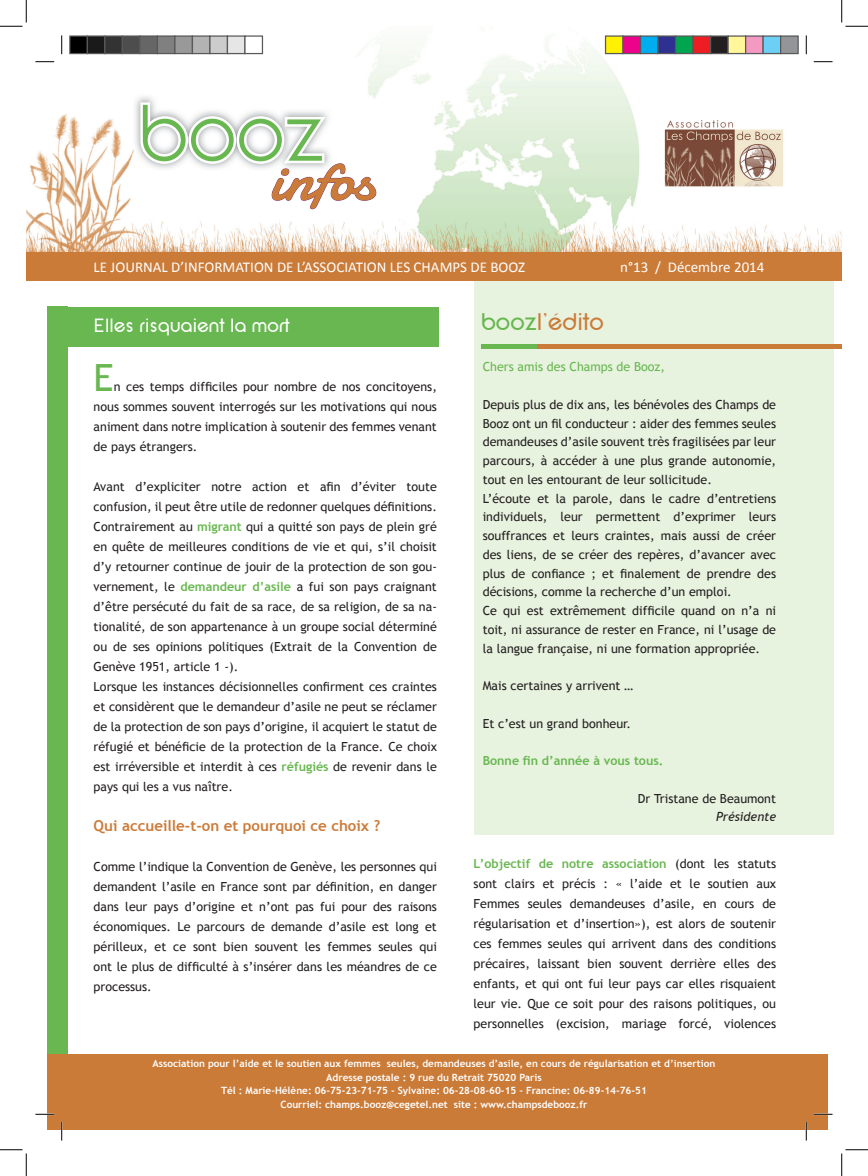
<style>
.page{position:relative;width:868px;height:1176px;background:#fff}
.page>*{position:absolute;margin:0;border:0;box-sizing:border-box;transform-origin:0 0}
.t1{font:62.5px "Damion";color:#cb7b38}
.t2{font:37.5px "Trebuchet MS";color:#68b750}
.t3{font:25px "SF New Republic";letter-spacing:-.025em;color:#cb7b38}
.t4{font:20px "SF New Republic";letter-spacing:-.025em;color:#fff}
.t5{font:15px "Calibri";color:#fff}
.t6{font:700 15px "Trebuchet MS";color:#cb7b38}
.t7{font:12.5px/20px "Trebuchet MS";color:#231f20;text-align:justify}
.t8{font:12.5px "Trebuchet MS";color:#68b750}
.t9{font:700 12.5px "Trebuchet MS";color:#68b750}
.t10{font:italic 12.5px "Trebuchet MS";color:#231f20}
.t11{font:700 10px/13.8px "Trebuchet MS";color:#fff;text-align:center}
.s1{color:#68b750}
.s2{font-weight:700;color:#68b750}
</style>
<div class="page">
<div style="left:62px;top:307px;width:376px;height:39px;background:#68b750"></div>
<div style="left:48px;top:307px;width:20px;height:764px;background:#68b750"></div>
<div style="left:473px;top:266px;width:360px;height:569px;background:#e7f2df"></div>
<div style="left:536px;top:344px;width:305px;height:5px;background:#cb7b38"></div>
<div style="left:481px;top:344px;width:55px;height:5px;background:#68b750"></div>
<img style="left:26px;top:35px;width:815px;height:217px">
<img style="left:132px;top:94px;width:200px;height:77px">
<svg style="left:139px;top:101px;width:237px;height:108px"></svg>
<div style="left:26px;top:252px;width:815px;height:28px;background:#cb7b38"></div>
<div style="left:47px;top:1054px;width:780px;height:75px;background:#cb7b38"></div>
<svg style="left:35px;top:61px;width:19px;height:1px"></svg>
<svg style="left:813px;top:61px;width:19px;height:1px"></svg>
<svg style="left:35px;top:1113px;width:19px;height:2px"></svg>
<svg style="left:813px;top:1113px;width:19px;height:2px"></svg>
<svg style="left:61px;top:35px;width:1px;height:19px"></svg>
<svg style="left:61px;top:1122px;width:1px;height:18px"></svg>
<svg style="left:805px;top:35px;width:2px;height:19px"></svg>
<svg style="left:805px;top:1122px;width:2px;height:18px"></svg>
<svg style="left:0;top:0;width:27px;height:27px"></svg>
<svg style="left:0;top:1149px;width:27px;height:27px"></svg>
<svg style="left:841px;top:0;width:26px;height:27px"></svg>
<svg style="left:841px;top:1149px;width:26px;height:27px"></svg>
<div style="left:70px;top:36px;width:17px;height:18px;background:#000"></div>
<div style="left:69px;top:35px;width:19px;height:19px;border:1px solid #595959"></div>
<div style="left:87px;top:36px;width:18px;height:18px;background:#1a1a1a"></div>
<div style="left:87px;top:35px;width:18px;height:19px;border:1px solid #595959"></div>
<div style="left:105px;top:36px;width:17px;height:18px;background:#333"></div>
<div style="left:104px;top:35px;width:19px;height:19px;border:1px solid #595959"></div>
<div style="left:122px;top:36px;width:18px;height:18px;background:#4d4d4d"></div>
<div style="left:122px;top:35px;width:18px;height:19px;border:1px solid #595959"></div>
<div style="left:140px;top:36px;width:17px;height:18px;background:#666"></div>
<div style="left:139px;top:35px;width:19px;height:19px;border:1px solid #595959"></div>
<div style="left:157px;top:36px;width:18px;height:18px;background:#808080"></div>
<div style="left:157px;top:35px;width:18px;height:19px;border:1px solid #595959"></div>
<div style="left:175px;top:36px;width:17px;height:18px;background:#999"></div>
<div style="left:174px;top:35px;width:19px;height:19px;border:1px solid #595959"></div>
<div style="left:192px;top:36px;width:18px;height:18px;background:#b3b3b3"></div>
<div style="left:192px;top:35px;width:18px;height:19px;border:1px solid #595959"></div>
<div style="left:210px;top:36px;width:17px;height:18px;background:#ccc"></div>
<div style="left:209px;top:35px;width:19px;height:19px;border:1px solid #595959"></div>
<div style="left:227px;top:36px;width:18px;height:18px;background:#e6e6e6"></div>
<div style="left:227px;top:35px;width:18px;height:19px;border:1px solid #595959"></div>
<div style="left:245px;top:36px;width:17px;height:18px;background:#fff"></div>
<div style="left:244px;top:35px;width:19px;height:19px;border:1px solid #595959"></div>
<div style="left:605px;top:36px;width:18px;height:18px;background:#fff101"></div>
<div style="left:605px;top:35px;width:18px;height:19px;border:1px solid #595959"></div>
<div style="left:623px;top:36px;width:17px;height:18px;background:#ed028c"></div>
<div style="left:622px;top:35px;width:19px;height:19px;border:1px solid #595959"></div>
<div style="left:640px;top:36px;width:18px;height:18px;background:#00aeef"></div>
<div style="left:640px;top:35px;width:18px;height:19px;border:1px solid #595959"></div>
<div style="left:658px;top:36px;width:17px;height:18px;background:#2e3092"></div>
<div style="left:657px;top:35px;width:19px;height:19px;border:1px solid #595959"></div>
<div style="left:675px;top:36px;width:18px;height:18px;background:#00a54f"></div>
<div style="left:675px;top:35px;width:18px;height:19px;border:1px solid #595959"></div>
<div style="left:693px;top:36px;width:17px;height:18px;background:#ee1d23"></div>
<div style="left:692px;top:35px;width:19px;height:19px;border:1px solid #595959"></div>
<div style="left:710px;top:36px;width:18px;height:18px;background:#231f20"></div>
<div style="left:710px;top:35px;width:18px;height:19px;border:1px solid #595959"></div>
<div style="left:728px;top:36px;width:17px;height:18px;background:#fff79a"></div>
<div style="left:727px;top:35px;width:19px;height:19px;border:1px solid #595959"></div>
<div style="left:745px;top:36px;width:18px;height:18px;background:#f499c2"></div>
<div style="left:745px;top:35px;width:18px;height:19px;border:1px solid #595959"></div>
<div style="left:763px;top:36px;width:17px;height:18px;background:#6bcff6"></div>
<div style="left:762px;top:35px;width:19px;height:19px;border:1px solid #595959"></div>
<div style="left:780px;top:36px;width:18px;height:18px;background:#939598"></div>
<div style="left:780px;top:35px;width:18px;height:19px;border:1px solid #595959"></div>
<h1 class="t1" style="left:136px;top:136px;width:240px"><sup>booz</sup>infos</h1>
<p class="t5" style="left:94px;top:257px;width:433px">LE JOURNAL D’INFORMATION DE L’ASSOCIATION LES CHAMPS DE BOOZ</p>
<p class="t5" style="left:620px;top:257px;width:146px">n°13 / Décembre 2014</p>
<h3 class="t3" style="left:480px;top:308px;width:125px"><span class="s1">booz</span>l’édito</h3>
<p class="t8" style="left:482px;top:359px;width:184px">Chers amis des Champs de Booz,</p>
<p class="t7" style="left:482px;top:395px;width:295px;line-height:18.8px;text-align:left">Depuis plus de dix ans, les bénévoles des Champs de Booz ont un fil conducteur : aider des femmes seules demandeuses d’asile souvent très fragilisées par leur parcours, à accéder à une plus grande autonomie, tout en les entourant de leur sollicitude.<br>L’écoute et la parole, dans le cadre d’entretiens individuels, leur permettent d’exprimer leurs souffrances et leurs craintes, mais aussi de créer des liens, de se créer des repères, d’avancer avec plus de confiance ; et finalement de prendre des décisions, comme la recherche d’un emploi.<br>Ce qui est extrêmement difficile quand on n’a ni toit, ni assurance de rester en France, ni l’usage de la langue française, ni une formation appropriée.</p>
<p class="t7" style="left:482px;top:676px;width:152px">Mais certaines y arrivent …</p>
<p class="t7" style="left:482px;top:713px;width:150px">Et c’est un grand bonheur.</p>
<p class="t9" style="left:482px;top:753px;width:182px">Bonne fin d’année à vous tous.</p>
<p class="t7" style="left:638px;top:788px;width:140px">Dr Tristane de Beaumont</p>
<p class="t10" style="left:716px;top:809px;width:62px">Présidente</p>
<h3 class="t4" style="left:94px;top:315px;width:198px">Elles risquaient la mort</h3>
<h2 class="t2" style="left:94px;top:355px;width:22px">E</h2>
<p class="t7" style="left:94px;top:376px;width:345px;text-indent:20px">n ces temps difficiles pour nombre de nos concitoyens, nous sommes souvent interrogés sur les motivations qui nous animent dans notre implication à soutenir des femmes venant de pays étrangers.</p>
<p class="t7" style="left:94px;top:476px;width:345px;text-align:left">Avant d’expliciter notre action et afin d’éviter toute confusion, il peut être utile de redonner quelques définitions.<br>Contrairement au <span class="s2">migrant</span> qui a quitté son pays de plein gré en quête de meilleures conditions de vie et qui, s’il choisit d’y retourner continue de jouir de la protection de son gou&shy;vernement, le <span class="s2">demandeur d’asile</span> a fui son pays craignant d’être persécuté du fait de sa race, de sa religion, de sa na&shy;tionalité, de son appartenance à un groupe social déterminé ou de ses opinions politiques (Extrait de la Convention de Genève 1951, article 1 -).<br>Lorsque les instances décisionnelles confirment ces craintes et considèrent que le demandeur d’asile ne peut se réclamer de la protection de son pays d’origine, il acquiert le statut de réfugié et bénéficie de la protection de la France. Ce choix est irréversible et interdit à ces <span class="s2">réfugiés</span> de revenir dans le pays qui les a vus naître.</p>
<p class="t6" style="left:94px;top:816px;width:288px">Qui accueille-t-on et pourquoi ce choix ?</p>
<p class="t7" style="left:94px;top:856px;width:345px">Comme l’indique la Convention de Genève, les personnes qui demandent l’asile en France sont par définition, en danger dans leur pays d’origine et n’ont pas fui pour des raisons économiques. Le parcours de demande d’asile est long et périlleux, et ce sont bien souvent les femmes seules qui ont le plus de difficulté à s’insérer dans les méandres de ce processus.</p>
<p class="t7" style="left:473px;top:853px;width:304px"><span class="s2">L’objectif de notre association</span> (dont les statuts sont clairs et précis : « l’aide et le soutien aux Femmes seules demandeuses d’asile, en cours de régularisation et d’insertion»), est alors de soutenir ces femmes seules qui arrivent dans des conditions précaires, laissant bien souvent derrière elles des enfants, et qui ont fui leur pays car elles risquaient leur vie. Que ce soit pour des raisons politiques, ou personnelles (excision, mariage forcé, violences</p>
<p class="t11" style="left:152px;top:1056px;width:564px">Association pour l’aide et le soutien aux femmes seules, demandeuses d’asile, en cours de régularisation et d’insertion Adresse postale : 9 rue du Retrait 75020 Paris<br>Tél : Marie-Hélène: 06-75-23-71-75 - Sylvaine: 06-28-08-60-15 – Francine: 06-89-14-76-51<br>Courriel: champs.booz@cegetel.net site : www.champsdebooz.fr</p>
</div>
